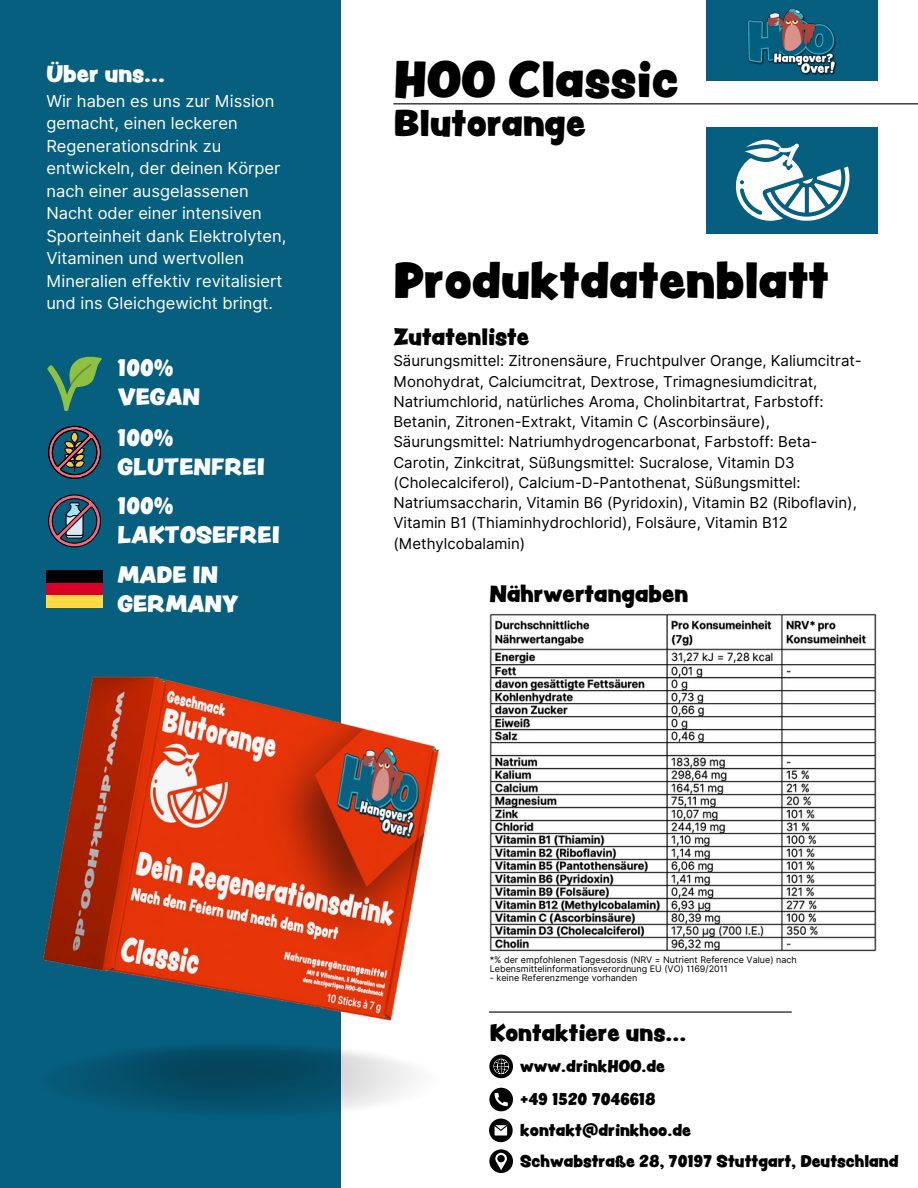
<style>
.page{position:relative;width:918px;height:1188px;background:#fff}
.page>*{position:absolute;margin:0;border:0;box-sizing:border-box;transform-origin:0 0}
.t1{font:45px "Peachy Keen JF";color:#000}
.t2{font:33px "Peachy Keen JF";color:#000}
.t3{font:21px "Peachy Keen JF";color:#fff}
.t4{font:21px "Peachy Keen JF";color:#000}
.t5{font:16.5px/22.5px "Inter";color:#fff}
.t6{font:15px/20.2px "Inter";color:#000}
.t7{font:15px "Peachy Keen JF";color:#000}
.t8{font:9px/9px "Inter";color:#000}
</style>
<div class="page">
<div style="left:0;top:0;width:341px;height:1188px;background:#075f7f"></div>
<div style="left:706px;top:127px;width:172px;height:107px;background:#075f7f"></div>
<svg style="left:489px;top:1088px;width:24px;height:23px"></svg>
<svg style="left:489px;top:1119px;width:24px;height:23px"></svg>
<svg style="left:489px;top:1149px;width:24px;height:24px"></svg>
<hr style="left:393px;top:103px;width:525px;height:1px;background:#000">
<hr style="left:489px;top:1011px;width:303px;height:2px;background:#000">
<div style="left:706px;top:0;width:172px;height:81px;background:#075f7f"></div>
<img style="left:747px;top:8px;width:90px;height:67px">
<svg style="left:489px;top:1055px;width:24px;height:23px"></svg>
<img style="left:489px;top:613px;width:387px;height:339px">
<img style="left:43px;top:676px;width:396px;height:345px">
<div style="left:46px;top:571px;width:57px;height:37px;background:#d80027"></div>
<div style="left:46px;top:571px;width:57px;height:12px;background:#000"></div>
<div style="left:46px;top:596px;width:57px;height:12px;background:#ffda44"></div>
<svg style="left:48px;top:425px;width:53px;height:54px"></svg>
<svg style="left:48px;top:494px;width:53px;height:54px"></svg>
<svg style="left:47px;top:356px;width:55px;height:55px"></svg>
<svg style="left:736px;top:139px;width:114px;height:82px"></svg>
<p class="t3" style="left:46px;top:57px;width:120px">Über uns...</p>
<p class="t5" style="left:46px;top:90px;width:242px">Wir haben es uns zur Mission gemacht, einen leckeren<br>Regenerationsdrink zu entwickeln, der deinen Körper nach einer ausgelassenen<br>Nacht oder einer intensiven<br>Sporteinheit dank Elektrolyten,<br>Vitaminen und wertvollen<br>Mineralien effektiv revitalisiert und ins Gleichgewicht bringt.</p>
<p class="t3" style="left:117px;top:352px;width:57px">100%</p>
<p class="t3" style="left:117px;top:381px;width:84px">VEGAN</p>
<p class="t3" style="left:117px;top:421px;width:57px">100%</p>
<p class="t3" style="left:117px;top:450px;width:149px">GLUTENFREI</p>
<p class="t3" style="left:117px;top:490px;width:57px">100%</p>
<p class="t3" style="left:117px;top:519px;width:164px">LAKTOSEFREI</p>
<p class="t3" style="left:117px;top:558px;width:102px">MADE IN</p>
<p class="t3" style="left:117px;top:588px;width:122px">GERMANY</p>
<p class="t1" style="left:393px;top:45px;width:287px">HOO Classic</p>
<p class="t2" style="left:393px;top:98px;width:194px">Blutorange</p>
<p class="t1" style="left:393px;top:246px;width:437px">Produktdatenblatt</p>
<p class="t4" style="left:393px;top:321px;width:137px">Zutatenliste</p>
<p class="t6" style="left:393px;top:351px;width:470px">Säurungsmittel: Zitronensäure, Fruchtpulver Orange, Kaliumcitrat-Monohydrat, Calciumcitrat, Dextrose, Trimagnesiumdicitrat, Natriumchlorid, natürliches Aroma, Cholinbitartrat, Farbstoff:<br>Betanin, Zitronen-Extrakt, Vitamin C (Ascorbinsäure), Säurungsmittel: Natriumhydrogencarbonat, Farbstoff: Beta-Carotin, Zinkcitrat, Süßungsmittel: Sucralose, Vitamin D3 (Cholecalciferol), Calcium-D-Pantothenat, Süßungsmittel:<br>Natriumsaccharin, Vitamin B6 (Pyridoxin), Vitamin B2 (Riboflavin), Vitamin B1 (Thiaminhydrochlorid), Folsäure, Vitamin B12 (Methylcobalamin)</p>
<p class="t4" style="left:489px;top:578px;width:200px">Nährwertangaben</p>
<p class="t8" style="left:490px;top:955px;width:309px">*% der empfohlenen Tagesdosis (NRV = Nutrient Reference Value) nach<br>Lebensmittelinformationsverordnung EU (VO) 1169/2011</p>
<p class="t8" style="left:490px;top:973px;width:149px">- keine Referenzmenge vorhanden</p>
<p class="t4" style="left:489px;top:1016px;width:199px">Kontaktiere uns...</p>
<p class="t7" style="left:520px;top:1055px;width:147px">www.drinkHOO.de</p>
<p class="t7" style="left:520px;top:1088px;width:137px">+49 1520 7046618</p>
<p class="t7" style="left:520px;top:1119px;width:172px">kontakt@drinkhoo.de</p>
<p class="t7" style="left:520px;top:1150px;width:380px">Schwabstraße 28, 70197 Stuttgart, Deutschland</p>
</div>
